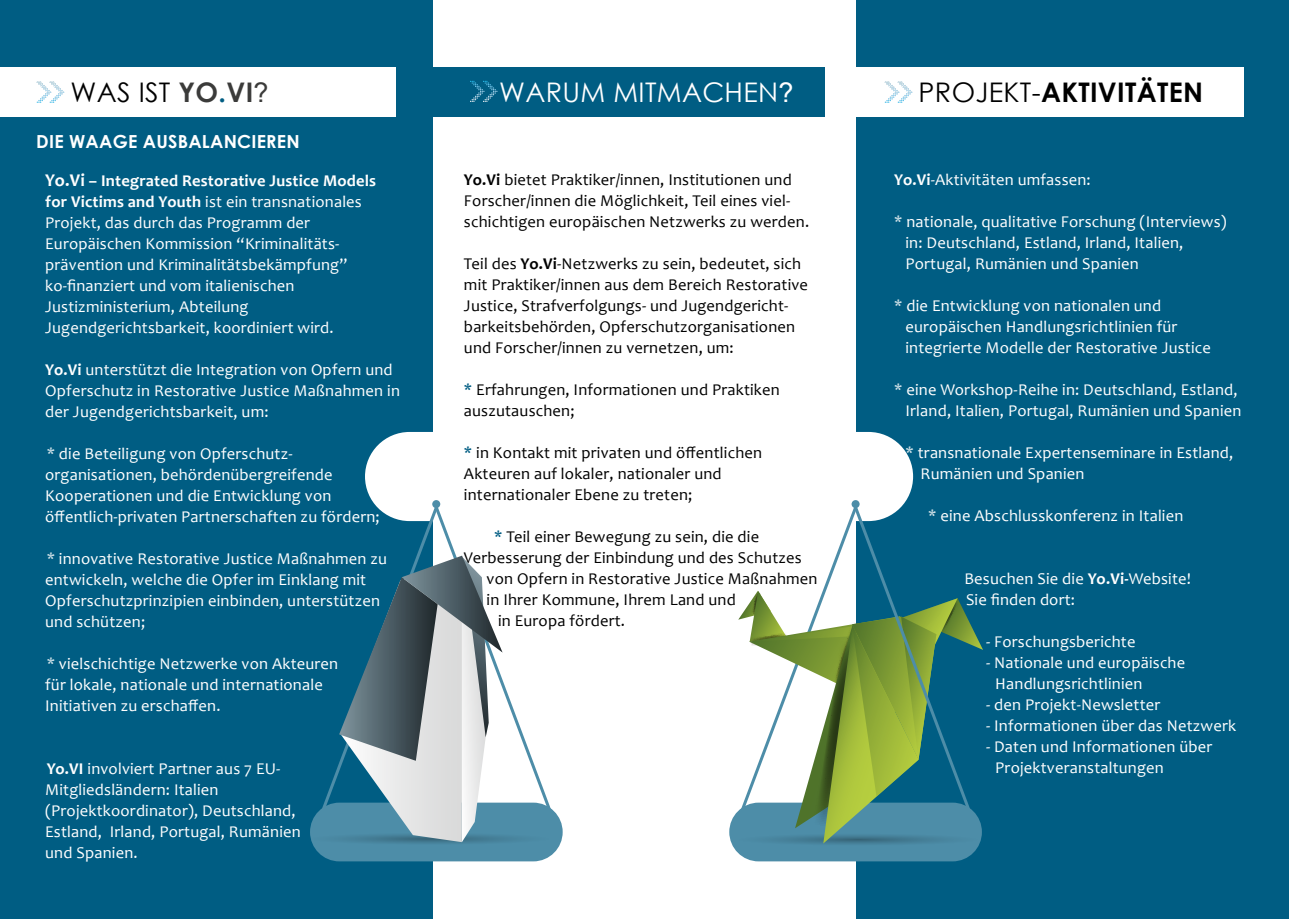
<style>
.page{position:relative;width:1289px;height:919px;background:#fff}
.page>*{position:absolute;margin:0;border:0;box-sizing:border-box;transform-origin:0 0}
.t1{font:700 27px "Century Gothic";letter-spacing:.01em;color:#000}
.t2{font:27px "Century Gothic";letter-spacing:.01em;color:#fff}
.t3{font:27px "Century Gothic";letter-spacing:.01em;color:#000}
.t4{font:700 18px "Century Gothic";letter-spacing:.01em;color:#fff}
.t5{font:16.5px/21px "Candara";letter-spacing:.01em;color:#fff}
.t6{font:16.5px/21px "Candara";letter-spacing:.01em;color:#000}
.s1{font-weight:700;color:#3b3b3a}
.s2{font-weight:700;color:#005d83}
.s3{font-family:"Arial";color:#3b3b3a}
.s4{font-family:"Arial"}
.s5{font-weight:700;font-size:18px}
.s6{font-weight:700}
.s7{color:#ccdfe6}
.s8{color:#005d83}
.s9{font-weight:400}
</style>
<div class="page">
<div style="left:856px;top:0;width:432px;height:918px;background:#005d83"></div>
<div style="left:0;top:0;width:433px;height:918px;background:#005d83"></div>
<div style="left:365px;top:432px;width:548px;height:89px;background:#fff;border-radius:45px"></div>
<div style="left:0;top:67px;width:395px;height:50px;background:#fff"></div>
<div style="left:432px;top:67px;width:392px;height:50px;background:#005d83"></div>
<svg style="left:37px;top:82px;width:24px;height:7px"></svg>
<svg style="left:470px;top:81px;width:24px;height:8px"></svg>
<div style="left:856px;top:67px;width:387px;height:50px;background:#fff"></div>
<svg style="left:884px;top:82px;width:24px;height:7px"></svg>
<div style="left:310px;top:802px;width:252px;height:59px;background:#4d8da8;border-radius:29px"></div>
<div style="left:432px;top:500px;width:8px;height:8px;background:#4d8da8;border-radius:50%"></div>
<svg style="left:310px;top:503px;width:249px;height:341px"></svg>
<div style="left:729px;top:802px;width:252px;height:59px;background:#4d8da8;border-radius:29px"></div>
<div style="left:851px;top:500px;width:8px;height:8px;background:#4d8da8;border-radius:50%"></div>
<svg style="left:732px;top:503px;width:251px;height:342px"></svg>
<h1 class="t3" style="left:71px;top:74px;width:199px">WAS IST <span class="s1">YO</span><span class="s2">.</span><span class="s1">VI</span><span class="s3">?</span></h1>
<h1 class="t2" style="left:499px;top:74px;width:296px">WARUM MITMACHEN<span class="s4">?</span></h1>
<p class="t4" style="left:36px;top:128px;width:265px">DIE WAAGE AUSBALANCIEREN</p>
<p class="t5" style="left:45px;top:170px;width:332px"><span class="s5">Yo.Vi</span> <span class="s6">– Integrated Restorative Justice Models for Victims and Youth</span> ist ein transnationales Projekt, das durch das Programm der Europäischen Kommission “Kriminalitäts&shy;prävention und Kriminalitätsbekämpfung” ko-finanziert und vom italienischen Justizministerium, Abteilung Jugendgerichtsbarkeit, koordiniert wird.</p>
<p class="t5" style="left:45px;top:359px;width:356px"><span class="s6">Yo.Vi</span> unterstützt die Integration von Opfern und<br>Opferschutz in Restorative Justice Maßnahmen in der Jugendgerichtsbarkeit, um:</p>
<p class="t5" style="left:45px;top:443px;width:336px"><span class="s7">*</span> die Beteiligung von Opferschutz&shy;organisationen, behördenübergreifende Kooperationen und die Entwicklung von öffentlich-privaten Partnerschaften zu fördern;</p>
<p class="t5" style="left:45px;top:548px;width:343px"><span class="s7">*</span> innovative Restorative Justice Maßnahmen zu entwickeln, welche die Opfer im Einklang mit Opferschutzprinzipien einbinden, unterstützen und schützen;</p>
<p class="t5" style="left:45px;top:653px;width:294px"><span class="s7">*</span> vielschichtige Netzwerke von Akteuren für lokale, nationale und internationale<br>Initiativen zu erschaffen.</p>
<p class="t5" style="left:45px;top:758px;width:257px"><span class="s6">Yo.VI</span> involviert Partner aus 7 EU-<br>Mitgliedsländern: Italien (Projektkoordinator), Deutschland,<br>Estland, Irland, Portugal, Rumänien und Spanien.</p>
<p class="t6" style="left:464px;top:169px;width:347px"><span class="s6">Yo.Vi</span> bietet Praktiker/innen, Institutionen und<br>Forscher/innen die Möglichkeit, Teil eines viel&shy;schichtigen europäischen Netzwerks zu werden.</p>
<p class="t6" style="left:464px;top:253px;width:345px">Teil des <span class="s6">Yo.Vi</span>-Netzwerks zu sein, bedeutet, sich mit Praktiker/innen aus dem Bereich Restorative Justice, Strafverfolgungs- und Jugendgericht&shy;barkeitsbehörden, Opferschutzorganisationen und Forscher/innen zu vernetzen, um:</p>
<p class="t6" style="left:464px;top:379px;width:317px"><span class="s8">*</span> Erfahrungen, Informationen und Praktiken auszutauschen;</p>
<p class="t6" style="left:464px;top:442px;width:299px"><span class="s8">*</span> in Kontakt mit privaten und öffentlichen<br>Akteuren auf lokaler, nationaler und internationaler Ebene zu treten;</p>
<p class="t6" style="left:494px;top:526px;width:266px"><span class="s8">*</span> Teil einer Bewegung zu sein, die die</p>
<p class="t6" style="left:464px;top:547px;width:339px">Verbesserung der Einbindung und des Schutzes</p>
<p class="t6" style="left:486px;top:568px;width:332px">von Opfern in Restorative Justice Maßnahmen</p>
<p class="t6" style="left:486px;top:589px;width:250px">in Ihrer Kommune, Ihrem Land und</p>
<p class="t6" style="left:498px;top:610px;width:128px">in Europa fördert.</p>
<h1 class="t1" style="left:918px;top:72px;width:286px"><span class="s9">PROJEKT-</span>AKTIVITÄTEN</h1>
<p class="t5" style="left:894px;top:169px;width:198px"><span class="s6">Yo.Vi</span>-Aktivitäten umfassen:</p>
<p class="t5" style="left:905px;top:211px;width:323px;text-indent:-11px"><span class="s7">*</span> nationale, qualitative Forschung (Interviews) in: Deutschland, Estland, Irland, Italien,<br>Portugal, Rumänien und Spanien</p>
<p class="t5" style="left:905px;top:295px;width:307px;text-indent:-11px"><span class="s7">*</span> die Entwicklung von nationalen und europäischen Handlungsrichtlinien für integrierte Modelle der Restorative Justice</p>
<p class="t5" style="left:894px;top:379px;width:349px;text-align:right"><span class="s7">*</span> eine Workshop-Reihe in: Deutschland, Estland,<br>Irland, Italien, Portugal, Rumänien und Spanien</p>
<p class="t5" style="left:920px;top:442px;width:314px;text-indent:-15px"><span class="s7">*</span> transnationale Expertenseminare in Estland,<br>Rumänien und Spanien</p>
<p class="t5" style="left:928px;top:505px;width:257px"><span class="s7">*</span> eine Abschlusskonferenz in Italien</p>
<p class="t5" style="left:964px;top:568px;width:228px">Besuchen Sie die <span class="s6">Yo.Vi-</span>Website!<br>Sie finden dort:</p>
<p class="t5" style="left:986px;top:631px;width:151px">- Forschungsberichte</p>
<p class="t5" style="left:995px;top:652px;width:191px;text-indent:-9px">- Nationale und europäische<br>Handlungsrichtlinien</p>
<p class="t5" style="left:986px;top:694px;width:176px">- den Projekt-Newsletter</p>
<p class="t5" style="left:986px;top:715px;width:252px">- Informationen über das Netzwerk</p>
<p class="t5" style="left:995px;top:736px;width:218px;text-indent:-9px">- Daten und Informationen über<br>Projektveranstaltungen</p>
</div>
